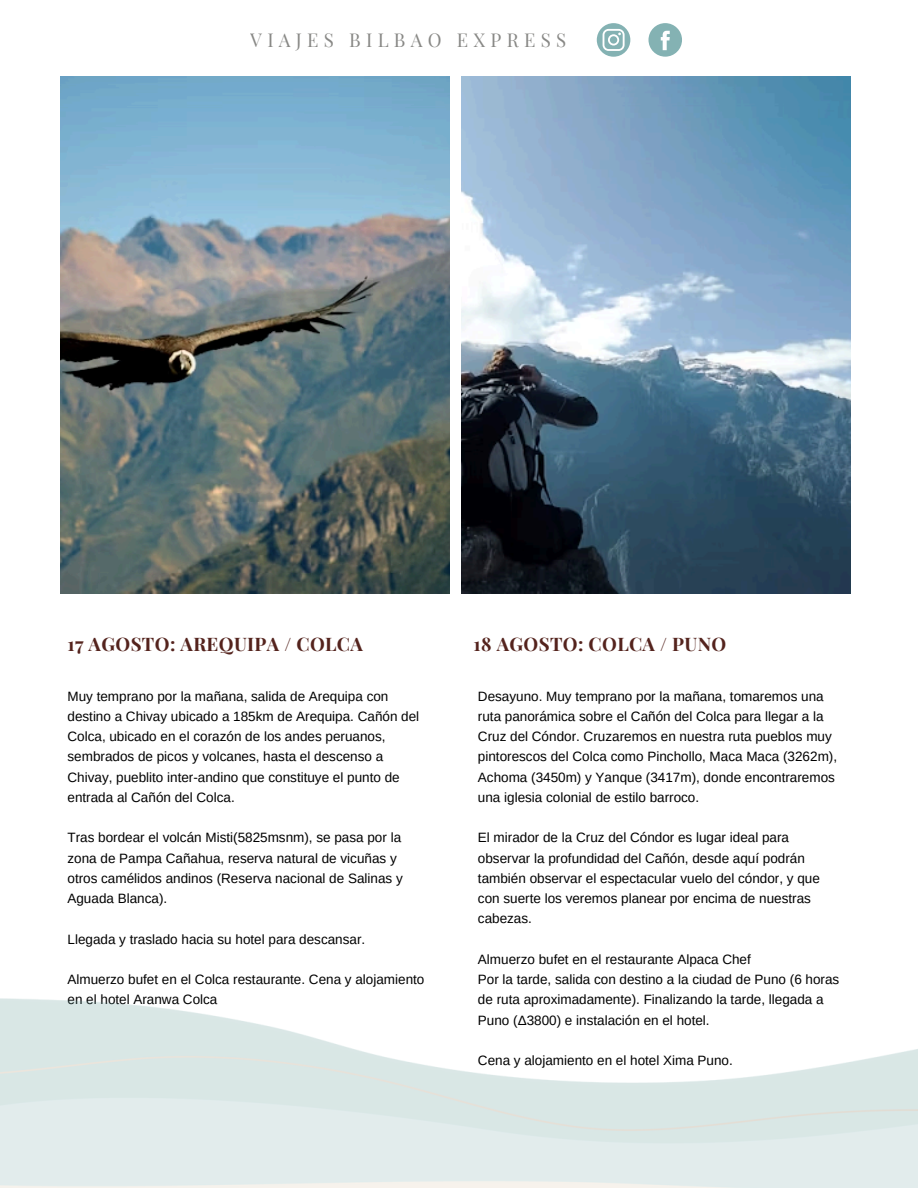
<style>
.page{position:relative;width:918px;height:1188px;background:#fff}
.page>*{position:absolute;margin:0;border:0;box-sizing:border-box;transform-origin:0 0}
.t1{font:700 18.75px "Playfair Display";letter-spacing:.02em;color:#54231d}
.t2{font:18.75px "Playfair Display";letter-spacing:.28em;color:#444440}
.t3{font:13.5px/20.2px "Arimo";color:#000}
</style>
<div class="page">
<img style="left:61px;top:76px;width:389px;height:518px">
<img style="left:461px;top:76px;width:389px;height:518px">
<svg style="left:597px;top:23px;width:33px;height:34px"></svg>
<svg style="left:649px;top:23px;width:33px;height:34px"></svg>
<h1 class="t2" style="left:250px;top:26px;width:317px">VIAJES BILBAO EXPRESS</h1>
<h1 class="t1" style="left:68px;top:630px;width:297px">17 AGOSTO: AREQUIPA / COLCA</h1>
<p class="t1" style="left:474px;top:630px;width:254px">18 AGOSTO: COLCA / PUNO</p>
<p class="t3" style="left:478px;top:686px;width:361px">Desayuno. Muy temprano por la mañana, tomaremos una ruta panorámica sobre el Cañón del Colca para llegar a la Cruz del Cóndor. Cruzaremos en nuestra ruta pueblos muy pintorescos del Colca como Pinchollo, Maca Maca (3262m), Achoma (3450m) y Yanque (3417m), donde encontraremos una iglesia colonial de estilo barroco.</p>
<p class="t3" style="left:478px;top:828px;width:344px">El mirador de la Cruz del Cóndor es lugar ideal para observar la profundidad del Cañón, desde aquí podrán también observar el espectacular vuelo del cóndor, y que con suerte los veremos planear por encima de nuestras cabezas.</p>
<p class="t3" style="left:478px;top:949px;width:274px">Almuerzo bufet en el restaurante Alpaca Chef</p>
<p class="t3" style="left:478px;top:969px;width:363px">Por la tarde, salida con destino a la ciudad de Puno (6 horas de ruta aproximadamente). Finalizando la tarde, llegada a<br>Puno (Δ3800) e instalación en el hotel.</p>
<p class="t3" style="left:478px;top:1050px;width:256px">Cena y alojamiento en el hotel Xima Puno.</p>
<h2 class="t3" style="left:68px;top:686px;width:353px">Muy temprano por la mañana, salida de Arequipa con destino a Chivay ubicado a 185km de Arequipa. Cañón del Colca, ubicado en el corazón de los andes peruanos, sembrados de picos y volcanes, hasta el descenso a Chivay, pueblito inter-andino que constituye el punto de entrada al Cañón del Colca.</h2>
<p class="t3" style="left:68px;top:828px;width:337px">Tras bordear el volcán Misti(5825msnm), se pasa por la zona de Pampa Cañahua, reserva natural de vicuñas y otros camélidos andinos (Reserva nacional de Salinas y Aguada Blanca).</p>
<p class="t3" style="left:68px;top:929px;width:299px">Llegada y traslado hacia su hotel para descansar.</p>
<h1 class="t3" style="left:68px;top:969px;width:358px">Almuerzo bufet en el Colca restaurante. Cena y alojamiento en el hotel Aranwa Colca</h1>
</div>
